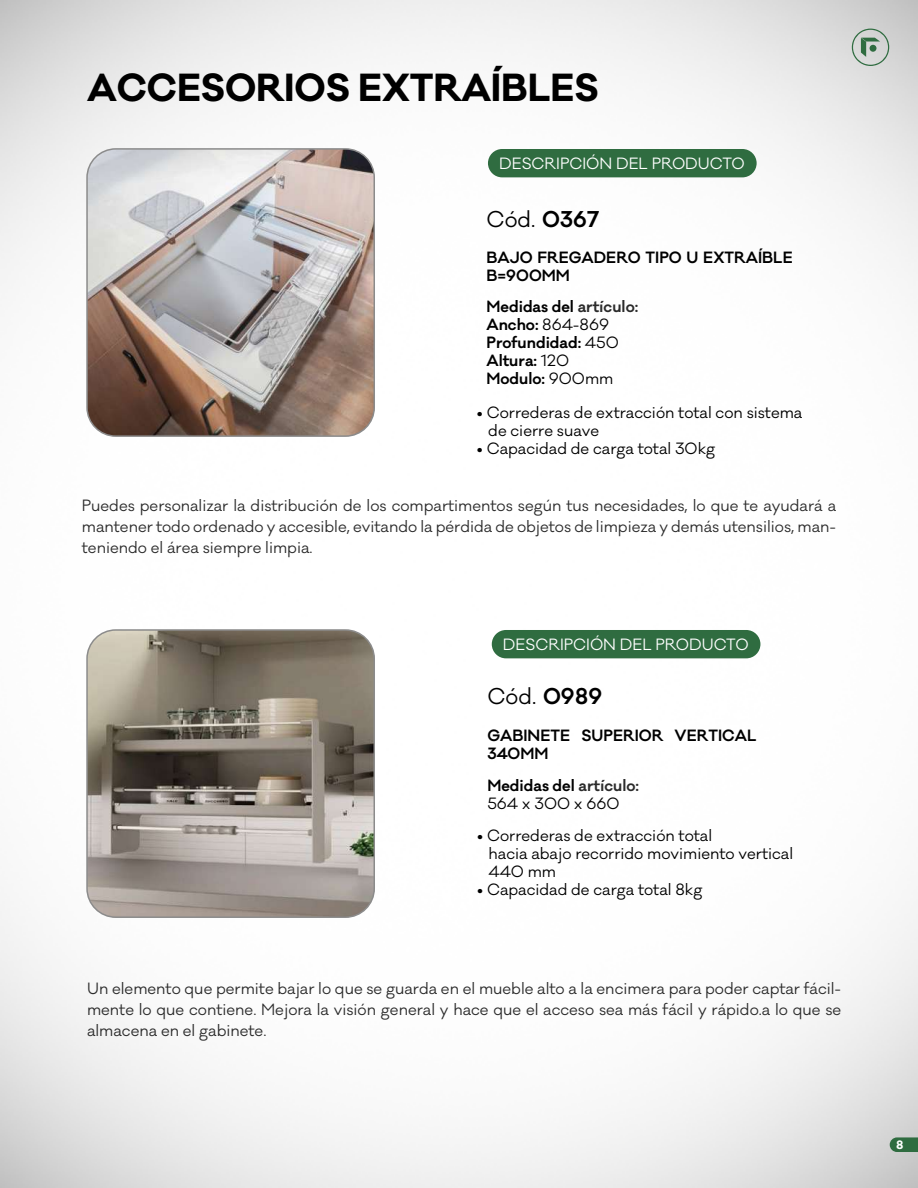
<style>
.page{position:relative;width:918px;height:1188px;background:#fff}
.page>*{position:absolute;margin:0;border:0;box-sizing:border-box;transform-origin:0 0}
.t1{font:700 36px "Galano Classic";letter-spacing:-.005em;color:#000}
.t2{font:21px "Galano Classic";color:#000}
.t3{font:15px/21px "Galano Classic";color:#2b2b2b;text-align:justify}
.t4{font:15px/18px "Galano Classic";color:#000}
.t5{font:600 15px/18px "Galano Classic";color:#000}
.t6{font:15px "Galano Classic";color:#fff}
.t7{font:700 11.25px "Galano Classic";color:#fff}
.s1{font-weight:600}
.s2{color:#2b2b2b}
.s3{font-weight:400}
.s4{font-weight:600;color:#2b2b2b}
</style>
<div class="page">
<img style="left:0;top:0;width:918px;height:1188px">
<div style="left:488px;top:149px;width:269px;height:28px;background:#2f6c40;border-radius:14px"></div>
<div style="left:492px;top:630px;width:268px;height:28px;background:#2f6c40;border-radius:14px"></div>
<img style="left:87px;top:630px;width:287px;height:287px">
<div style="left:86px;top:629px;width:289px;height:289px;border:2px solid #8b8b8b;border-radius:29px"></div>
<svg style="left:852px;top:29px;width:37px;height:37px"></svg>
<svg style="left:890px;top:1137px;width:28px;height:15px"></svg>
<img style="left:87px;top:149px;width:287px;height:287px">
<div style="left:86px;top:148px;width:289px;height:289px;border:2px solid #8b8b8b;border-radius:29px"></div>
<h1 class="t1" style="left:87px;top:64px;width:513px">ACCESORIOS EXTRAÍBLES</h1>
<p class="t6" style="left:499px;top:154px;width:247px">DESCRIPCIÓN DEL PRODUCTO</p>
<h2 class="t2" style="left:486px;top:205px;width:115px">Cód. <span class="s1">0367</span></h2>
<p class="t5" style="left:486px;top:248px;width:308px">BAJO FREGADERO TIPO U EXTRAÍBLE<br>B=900MM</p>
<p class="t5" style="left:486px;top:298px;width:153px">Medidas del <span class="s2">artículo:<br></span>Ancho: <span class="s3">864-869<br></span>Profundidad: <span class="s3">450<br></span>Altura: <span class="s3">120<br></span>Modulo: <span class="s3">900mm</span></p>
<p class="t4" style="left:488px;top:404px;width:316px;text-indent:-11px">• Correderas de extracción total con sistema de cierre suave</p>
<p class="t4" style="left:477px;top:440px;width:240px">• Capacidad de carga total 30kg</p>
<p class="t3" style="left:82px;top:495px;width:756px">Puedes personalizar la distribución de los compartimentos según tus necesidades, lo que te ayudará a mantener todo ordenado y accesible, evitando la pérdida de objetos de limpieza y demás utensilios, man&shy;teniendo el área siempre limpia.</p>
<p class="t6" style="left:503px;top:635px;width:247px">DESCRIPCIÓN DEL PRODUCTO</p>
<h2 class="t2" style="left:487px;top:683px;width:117px">Cód. <span class="s1">0989</span></h2>
<p class="t5" style="left:487px;top:726px;width:271px">GABINETE SUPERIOR VERTICAL<br>340MM</p>
<p class="t4" style="left:487px;top:776px;width:153px"><span class="s1">Medidas del</span> <span class="s4">artículo:<br></span>564 x 300 x 660</p>
<p class="t4" style="left:489px;top:827px;width:306px;text-indent:-11px">• Correderas de extracción total<br>hacia abajo recorrido movimiento vertical<br>440 mm</p>
<p class="t4" style="left:477px;top:881px;width:227px">• Capacidad de carga total 8kg</p>
<p class="t3" style="left:87px;top:978px;width:756px">Un elemento que permite bajar lo que se guarda en el mueble alto a la encimera para poder captar fácil&shy;mente lo que contiene. Mejora la visión general y hace que el acceso sea más fácil y rápido.a lo que se almacena en el gabinete.</p>
<p class="t7" style="left:896px;top:1137px;width:9px">8</p>
</div>
